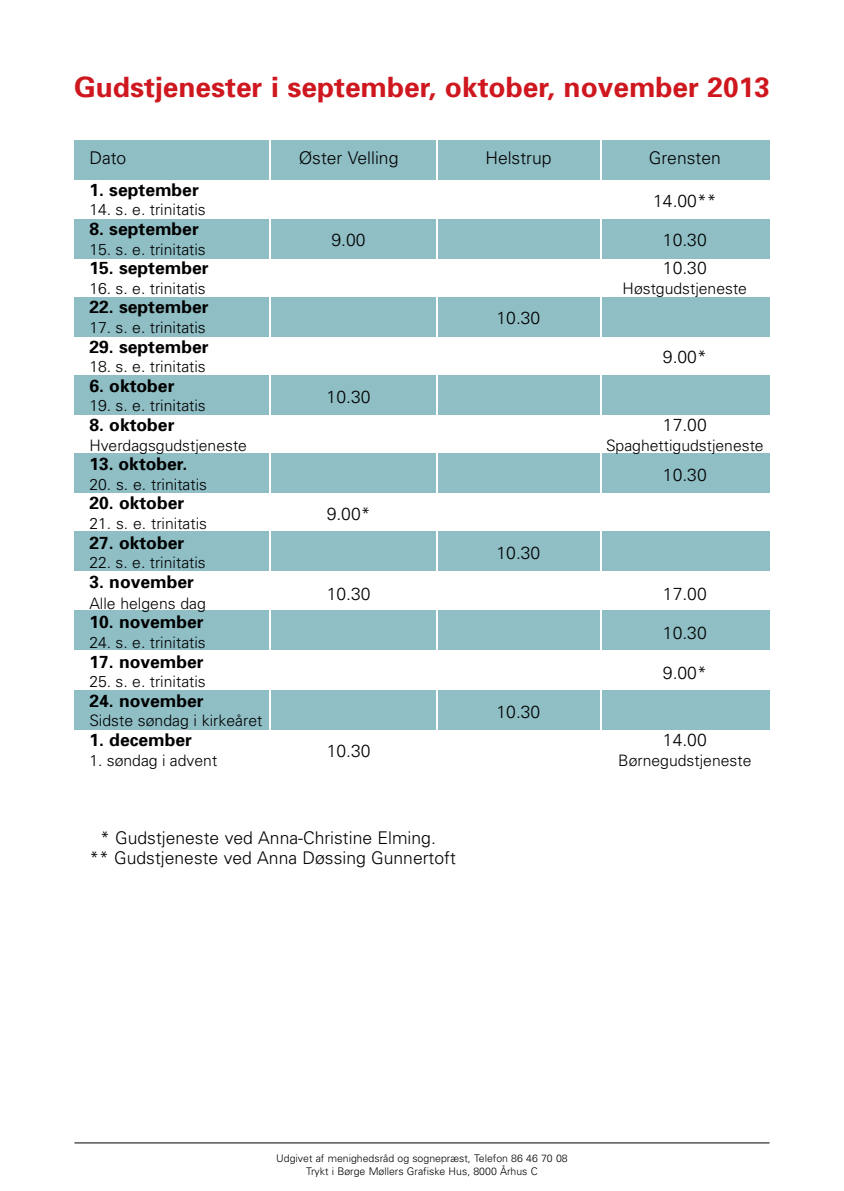
<style>
.page{position:relative;width:844px;height:1191px;background:#fff}
.page>*{position:absolute;margin:0;border:0;box-sizing:border-box;transform-origin:0 0}
.t1{font:700 28px "Univers";color:#ce171e}
.t2{font:300 17.5px/19.6px "Univers";color:#000;text-align:center}
.t3{font:700 17.5px "Univers";color:#000}
.t4{font:300 15.75px "Univers";color:#000}
.t5{font:300 10.5px/12.6px "Univers";color:#000;text-align:center}
</style>
<div class="page">
<div style="left:74px;top:140px;width:695px;height:39px;background:#8fbec5"></div>
<div style="left:74px;top:219px;width:695px;height:39px;background:#8fbec5"></div>
<div style="left:74px;top:297px;width:695px;height:39px;background:#8fbec5"></div>
<div style="left:74px;top:375px;width:695px;height:39px;background:#8fbec5"></div>
<div style="left:74px;top:454px;width:695px;height:39px;background:#8fbec5"></div>
<div style="left:74px;top:532px;width:695px;height:39px;background:#8fbec5"></div>
<div style="left:74px;top:610px;width:695px;height:39px;background:#8fbec5"></div>
<div style="left:74px;top:690px;width:695px;height:40px;background:#8fbec5"></div>
<hr style="left:74px;top:1142px;width:695px;height:1px;background:#000">
<hr style="left:269px;top:134px;width:1px;height:841px;background:#fff">
<hr style="left:436px;top:131px;width:1px;height:841px;background:#fff">
<hr style="left:600px;top:131px;width:1px;height:841px;background:#fff">
<h1 class="t1" style="left:74px;top:69px;width:697px">Gudstjenester i september, oktober, november 2013</h1>
<p class="t2" style="left:89px;top:147px;width:38px">Dato</p>
<p class="t2" style="left:298px;top:147px;width:101px">Øster Velling</p>
<p class="t2" style="left:485px;top:147px;width:68px">Helstrup</p>
<p class="t2" style="left:648px;top:147px;width:73px">Grensten</p>
<p class="t3" style="left:89px;top:178px;width:111px">1. september</p>
<p class="t4" style="left:89px;top:200px;width:118px">14. s. e. trinitatis</p>
<p class="t2" style="left:653px;top:190px;width:65px">14.00**</p>
<p class="t3" style="left:89px;top:217px;width:111px">8. september</p>
<p class="t4" style="left:89px;top:239px;width:118px">15. s. e. trinitatis</p>
<p class="t2" style="left:331px;top:229px;width:36px">9.00</p>
<p class="t2" style="left:662px;top:229px;width:45px">10.30</p>
<p class="t3" style="left:89px;top:257px;width:121px">15. september</p>
<p class="t2" style="left:662px;top:258px;width:45px">10.30</p>
<p class="t4" style="left:89px;top:279px;width:118px">16. s. e. trinitatis</p>
<p class="t4" style="left:622px;top:279px;width:126px">Høstgudstjeneste</p>
<p class="t3" style="left:89px;top:296px;width:121px">22. september</p>
<p class="t4" style="left:89px;top:318px;width:118px">17. s. e. trinitatis</p>
<p class="t2" style="left:496px;top:308px;width:45px">10.30</p>
<p class="t3" style="left:89px;top:335px;width:121px">29. september</p>
<p class="t4" style="left:89px;top:357px;width:118px">18. s. e. trinitatis</p>
<p class="t3" style="left:89px;top:374px;width:87px">6. oktober</p>
<p class="t4" style="left:89px;top:396px;width:118px">19. s. e. trinitatis</p>
<p class="t2" style="left:326px;top:386px;width:45px">10.30</p>
<p class="t2" style="left:662px;top:347px;width:45px">9.00*</p>
<p class="t3" style="left:89px;top:413px;width:87px">8. oktober</p>
<p class="t2" style="left:662px;top:414px;width:45px">17.00</p>
<p class="t4" style="left:89px;top:435px;width:159px">Hverdagsgudstjeneste</p>
<p class="t4" style="left:606px;top:435px;width:159px">Spaghettigudstjeneste</p>
<p class="t3" style="left:89px;top:453px;width:99px">13. oktober.</p>
<p class="t4" style="left:89px;top:475px;width:119px">20. s. e. trinitatis</p>
<p class="t2" style="left:662px;top:464px;width:45px">10.30</p>
<p class="t3" style="left:89px;top:492px;width:96px">20. oktober</p>
<p class="t4" style="left:89px;top:514px;width:119px">21. s. e. trinitatis</p>
<p class="t3" style="left:89px;top:531px;width:96px">27. oktober</p>
<p class="t4" style="left:89px;top:553px;width:118px">22. s. e. trinitatis</p>
<p class="t3" style="left:89px;top:570px;width:106px">3. november</p>
<p class="t4" style="left:89px;top:594px;width:118px">Alle helgens dag</p>
<p class="t3" style="left:89px;top:611px;width:116px">10. november</p>
<p class="t4" style="left:89px;top:633px;width:118px">24. s. e. trinitatis</p>
<p class="t3" style="left:89px;top:650px;width:116px">17. november</p>
<p class="t4" style="left:89px;top:672px;width:118px">25. s. e. trinitatis</p>
<p class="t3" style="left:89px;top:689px;width:116px">24. november</p>
<p class="t4" style="left:89px;top:711px;width:174px">Sidste søndag i kirkeåret</p>
<p class="t2" style="left:326px;top:504px;width:45px">9.00*</p>
<p class="t2" style="left:496px;top:543px;width:45px">10.30</p>
<p class="t2" style="left:326px;top:583px;width:45px">10.30</p>
<p class="t2" style="left:662px;top:583px;width:45px">17.00</p>
<p class="t2" style="left:662px;top:623px;width:45px">10.30</p>
<p class="t2" style="left:496px;top:701px;width:45px">10.30</p>
<p class="t2" style="left:662px;top:662px;width:45px">9.00*</p>
<p class="t3" style="left:89px;top:728px;width:104px">1. december</p>
<p class="t2" style="left:662px;top:729px;width:45px">14.00</p>
<p class="t4" style="left:89px;top:750px;width:129px">1. søndag i advent</p>
<p class="t2" style="left:326px;top:740px;width:45px">10.30</p>
<p class="t4" style="left:618px;top:750px;width:135px">Børnegudstjeneste</p>
<p class="t2" style="left:89px;top:827px;width:368px">* Gudstjeneste ved Anna-Christine Elming.<br>** Gudstjeneste ved Anna Døssing Gunnertoft</p>
<p class="t5" style="left:276px;top:1151px;width:293px">Udgivet af menighedsråd og sognepræst, Telefon 86 46 70 08<br>Trykt i Børge Møllers Grafiske Hus, 8000 Århus C</p>
</div>
